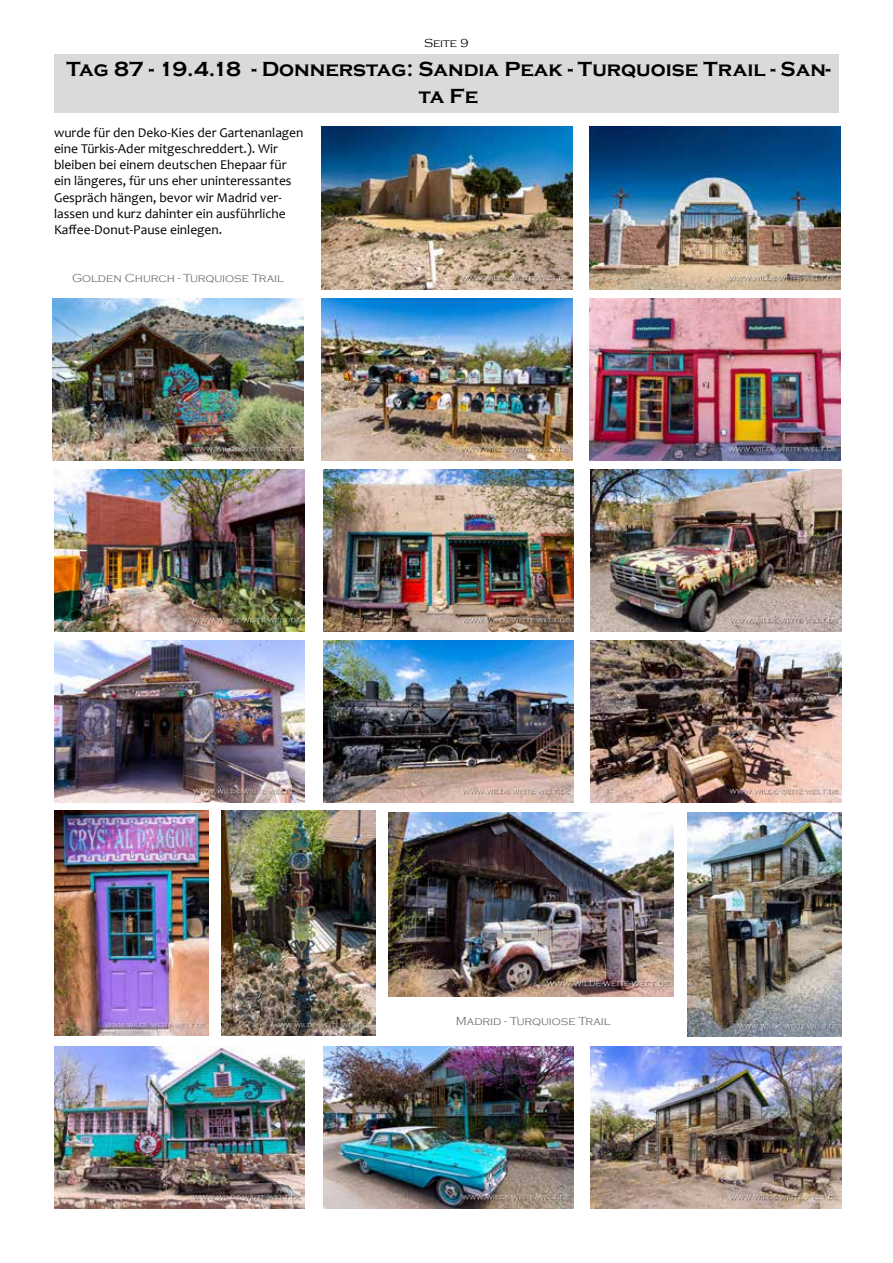
<style>
.page{position:relative;width:893px;height:1263px;background:#fff}
.page>*{position:absolute;margin:0;border:0;box-sizing:border-box;transform-origin:0 0}
.t1{font:700 21px/27px "Copperplate Gothic";color:#000;text-align:center}
.t2{font:13.5px/16.2px "Candara";color:#000}
.t3{font:300 12px "Copperplate Gothic";color:#706f6f}
.t4{font:300 12px "Copperplate Gothic";color:#000}
</style>
<div class="page">
<div style="left:54px;top:54px;width:785px;height:59px;background:#dadada"></div>
<img style="left:322px;top:299px;width:251px;height:162px">
<img style="left:53px;top:299px;width:251px;height:162px">
<img style="left:54px;top:811px;width:154px;height:224px">
<img style="left:589px;top:127px;width:251px;height:162px">
<img style="left:322px;top:127px;width:251px;height:162px">
<img style="left:589px;top:299px;width:251px;height:162px">
<img style="left:323px;top:469px;width:251px;height:162px">
<img style="left:54px;top:469px;width:251px;height:162px">
<img style="left:591px;top:469px;width:251px;height:162px">
<img style="left:323px;top:640px;width:251px;height:162px">
<img style="left:54px;top:640px;width:251px;height:162px">
<img style="left:591px;top:640px;width:251px;height:162px">
<img style="left:323px;top:1047px;width:251px;height:162px">
<img style="left:54px;top:1047px;width:251px;height:162px">
<img style="left:591px;top:1047px;width:251px;height:162px">
<img style="left:221px;top:811px;width:154px;height:224px">
<img style="left:687px;top:812px;width:155px;height:225px">
<img style="left:388px;top:812px;width:286px;height:184px">
<p class="t4" style="left:424px;top:36px;width:46px">Seite 9</p>
<h1 class="t1" style="left:67px;top:56px;width:765px">Tag 87 - 19.4.18 - Donnerstag: Sandia Peak - Turquoise Trail - San&shy;ta Fe</h1>
<p class="t2" style="left:54px;top:124px;width:251px">wurde für den Deko-Kies der Gartenanlagen eine Türkis-Ader mitgeschreddert.). Wir bleiben bei einem deutschen Ehepaar für ein längeres, für uns eher uninteressantes Gespräch hängen, bevor wir Madrid ver&shy;lassen und kurz dahinter ein ausführliche Kaffee-Donut-Pause einlegen.</p>
<p class="t3" style="left:72px;top:271px;width:213px">Golden Church - Turquiose Trail</p>
<p class="t3" style="left:456px;top:1015px;width:156px">Madrid - Turquiose Trail</p>
</div>
